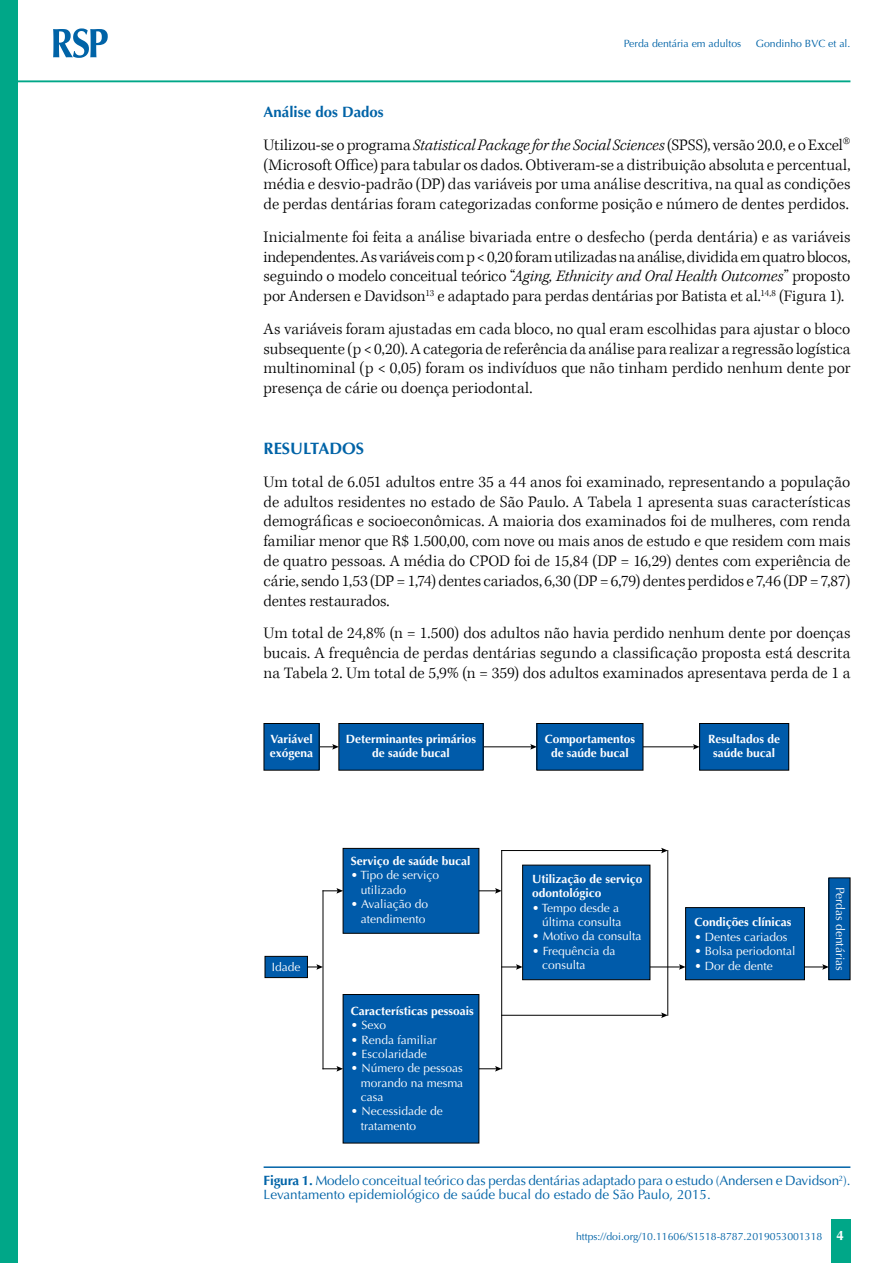
<style>
.page{position:relative;width:893px;height:1263px;background:#fff}
.page>*{position:absolute;margin:0;border:0;box-sizing:border-box;transform-origin:0 0}
.t1{font:300 16.5px/19.8px "Kepler Std";color:#000;text-align:justify}
.t2{font:700 16.5px "Optima LT Std";color:#0063a7}
.t3{font:700 15px "Optima LT Std";color:#0063a7}
.t4{font:13.5px/14.2px "Optima LT Std";letter-spacing:-.01em;color:#0063a7}
.t5{font:700 13.5px "Optima LT Std";color:#fff}
.t6{font:12px/14.4px "Optima";color:#fff}
.t7{font:700 12px/14.4px "Optima";color:#fff;text-align:center}
.t8{font:10.5px "Optima LT Std";color:#0063a7}
.s1{font-style:italic}
.s2{font-weight:700}
</style>
<div class="page">
<div style="left:831px;top:1220px;width:20px;height:43px;background:#00a788"></div>
<div style="left:0;top:0;width:18px;height:1263px;background:#00a788"></div>
<svg style="left:53px;top:28px;width:55px;height:30px"></svg>
<hr style="left:18px;top:80px;width:832px;height:2px;background:#00a788">
<hr style="left:264px;top:1166px;width:586px;height:2px;background:#0063a7">
<svg style="left:319px;top:744px;width:19px;height:6px"></svg>
<hr style="left:483px;top:746px;width:49px;height:1px;background:#000">
<svg style="left:530px;top:744px;width:6px;height:6px"></svg>
<hr style="left:643px;top:746px;width:52px;height:1px;background:#000">
<svg style="left:693px;top:744px;width:6px;height:6px"></svg>
<svg style="left:308px;top:964px;width:15px;height:6px"></svg>
<svg style="left:323px;top:888px;width:20px;height:6px"></svg>
<hr style="left:323px;top:891px;width:1px;height:178px;background:#000">
<svg style="left:479px;top:1066px;width:23px;height:5px"></svg>
<svg style="left:805px;top:964px;width:23px;height:6px"></svg>
<svg style="left:323px;top:1066px;width:20px;height:5px"></svg>
<hr style="left:501px;top:850px;width:1px;height:219px;background:#000">
<svg style="left:479px;top:888px;width:23px;height:6px"></svg>
<hr style="left:650px;top:966px;width:31px;height:1px;background:#000">
<svg style="left:679px;top:964px;width:6px;height:6px"></svg>
<svg style="left:502px;top:964px;width:20px;height:6px"></svg>
<hr style="left:502px;top:850px;width:161px;height:1px;background:#000">
<svg style="left:661px;top:848px;width:6px;height:5px"></svg>
<hr style="left:502px;top:1015px;width:161px;height:1px;background:#000">
<svg style="left:661px;top:1012px;width:7px;height:6px"></svg>
<hr style="left:667px;top:850px;width:1px;height:165px;background:#000">
<div style="left:264px;top:723px;width:55px;height:47px;background:#005baa"></div>
<div style="left:339px;top:723px;width:144px;height:47px;background:#005baa"></div>
<div style="left:338px;top:723px;width:145px;height:47px;border:1px solid #000"></div>
<div style="left:343px;top:848px;width:136px;height:86px;background:#005baa;border:1px solid #000"></div>
<div style="left:522px;top:865px;width:128px;height:115px;background:#005baa;border:1px solid #000"></div>
<div style="left:537px;top:723px;width:106px;height:47px;background:#005baa"></div>
<div style="left:536px;top:723px;width:107px;height:47px;border:1px solid #000"></div>
<div style="left:700px;top:723px;width:89px;height:47px;background:#005baa"></div>
<div style="left:699px;top:723px;width:90px;height:47px;border:1px solid #000"></div>
<div style="left:265px;top:956px;width:43px;height:22px;background:#005baa;border:1px solid #000"></div>
<div style="left:829px;top:878px;width:21px;height:102px;background:#005baa"></div>
<div style="left:343px;top:994px;width:136px;height:149px;background:#005baa"></div>
<div style="left:685px;top:907px;width:120px;height:73px;background:#005baa;border:1px solid #000"></div>
<p class="t8" style="left:624px;top:37px;width:119px">Perda dentária em adultos</p>
<p class="t8" style="left:756px;top:37px;width:96px">Gondinho BVC et al.</p>
<p class="t3" style="left:264px;top:103px;width:122px">Análise dos Dados</p>
<p class="t1" style="left:264px;top:135px;width:588px;text-align:left">Utilizou-se o programa <span class="s1">Statistical Package for the Social Sciences</span> (SPSS), versão 20.0, e o Excel (Microsoft Office) para tabular os dados. Obtiveram-se a distribuição absoluta e percentual, média e desvio-padrão (DP) das variáveis por uma análise descritiva, na qual as condições de perdas dentárias foram categorizadas conforme posição e número de dentes perdidos.</p>
<p class="t1" style="left:264px;top:227px;width:588px">Inicialmente foi feita a análise bivariada entre o desfecho (perda dentária) e as variáveis independentes. As variáveis com p &lt; 0,20 foram utilizadas na análise, dividida em quatro blocos, seguindo o modelo conceitual teórico “<span class="s1">Aging, Ethnicity and Oral Health Outcomes</span>” proposto por Andersen e Davidson<sup>13</sup> e adaptado para perdas dentárias por Batista et al.<sup>14,8</sup> (Figura 1).</p>
<p class="t1" style="left:264px;top:319px;width:588px">As variáveis foram ajustadas em cada bloco, no qual eram escolhidas para ajustar o bloco subsequente (p &lt; 0,20). A categoria de referência da análise para realizar a regressão logística multinominal (p &lt; 0,05) foram os indivíduos que não tinham perdido nenhum dente por presença de cárie ou doença periodontal.</p>
<p class="t2" style="left:264px;top:439px;width:102px">RESULTADOS</p>
<p class="t1" style="left:264px;top:472px;width:588px">Um total de 6.051 adultos entre 35 a 44 anos foi examinado, representando a população de adultos residentes no estado de São Paulo. A Tabela 1 apresenta suas características demográficas e socioeconômicas. A maioria dos examinados foi de mulheres, com renda familiar menor que R$ 1.500,00, com nove ou mais anos de estudo e que residem com mais de quatro pessoas. A média do CPOD foi de 15,84 (DP = 16,29) dentes com experiência de cárie, sendo 1,53 (DP = 1,74) dentes cariados, 6,30 (DP = 6,79) dentes perdidos e 7,46 (DP = 7,87) dentes restaurados.</p>
<p class="t1" style="left:264px;top:624px;width:588px">Um total de 24,8% (n = 1.500) dos adultos não havia perdido nenhum dente por doenças bucais. A frequência de perdas dentárias segundo a classificação proposta está descrita na Tabela 2. Um total de 5,9% (n = 359) dos adultos examinados apresentava perda de 1 a</p>
<p class="t7" style="left:270px;top:732px;width:45px;text-align:left">Variável exógena</p>
<p class="t7" style="left:346px;top:732px;width:132px">Determinantes primários de saúde bucal</p>
<p class="t7" style="left:545px;top:732px;width:92px">Comportamentos de saúde bucal</p>
<p class="t7" style="left:708px;top:732px;width:73px">Resultados de saúde bucal</p>
<p class="t6" style="left:272px;top:960px;width:30px">Idade</p>
<p class="t7" style="left:351px;top:854px;width:121px">Serviço de saúde bucal</p>
<p class="t6" style="left:361px;top:868px;width:80px;text-indent:-10px">• Tipo de serviço utilizado</p>
<p class="t6" style="left:351px;top:897px;width:79px;text-align:right">• Avaliação do atendimento</p>
<p class="t7" style="left:351px;top:1004px;width:124px">Características pessoais</p>
<p class="t6" style="left:351px;top:1018px;width:37px">• Sexo</p>
<p class="t6" style="left:351px;top:1032px;width:87px">• Renda familiar</p>
<p class="t6" style="left:351px;top:1047px;width:77px">• Escolaridade</p>
<p class="t6" style="left:361px;top:1061px;width:104px;text-align:justify;text-indent:-10px">• Número de pessoas morando na mesma casa</p>
<p class="t6" style="left:361px;top:1104px;width:83px;text-indent:-10px">• Necessidade de tratamento</p>
<p class="t7" style="left:532px;top:872px;width:112px;text-align:left">Utilização de serviço odontológico</p>
<p class="t6" style="left:532px;top:901px;width:91px;text-align:right">• Tempo desde a última consulta</p>
<p class="t6" style="left:532px;top:929px;width:111px">• Motivo da consulta</p>
<p class="t6" style="left:542px;top:944px;width:75px;text-indent:-10px">• Frequência da consulta</p>
<p class="t7" style="left:694px;top:915px;width:99px">Condições clínicas</p>
<p class="t6" style="left:694px;top:930px;width:95px">• Dentes cariados</p>
<p class="t6" style="left:694px;top:944px;width:103px">• Bolsa periodontal</p>
<p class="t6" style="left:694px;top:958px;width:80px">• Dor de dente</p>
<p class="t6" style="left:847px;top:887px;width:85px;rotate:90deg">Perdas dentárias</p>
<p class="t4" style="left:264px;top:1173px;width:588px"><span class="s2">Figura 1.</span> Modelo conceitual teórico das perdas dentárias adaptado para o estudo (Andersen e Davidson<sup>2</sup>).<br>Levantamento epidemiológico de saúde bucal do estado de São Paulo, 2015.</p>
<p class="t8" style="left:576px;top:1230px;width:248px">https://doi.org/10.11606/S1518-8787.2019053001318</p>
<p class="t5" style="left:836px;top:1228px;width:9px">4</p>
</div>
